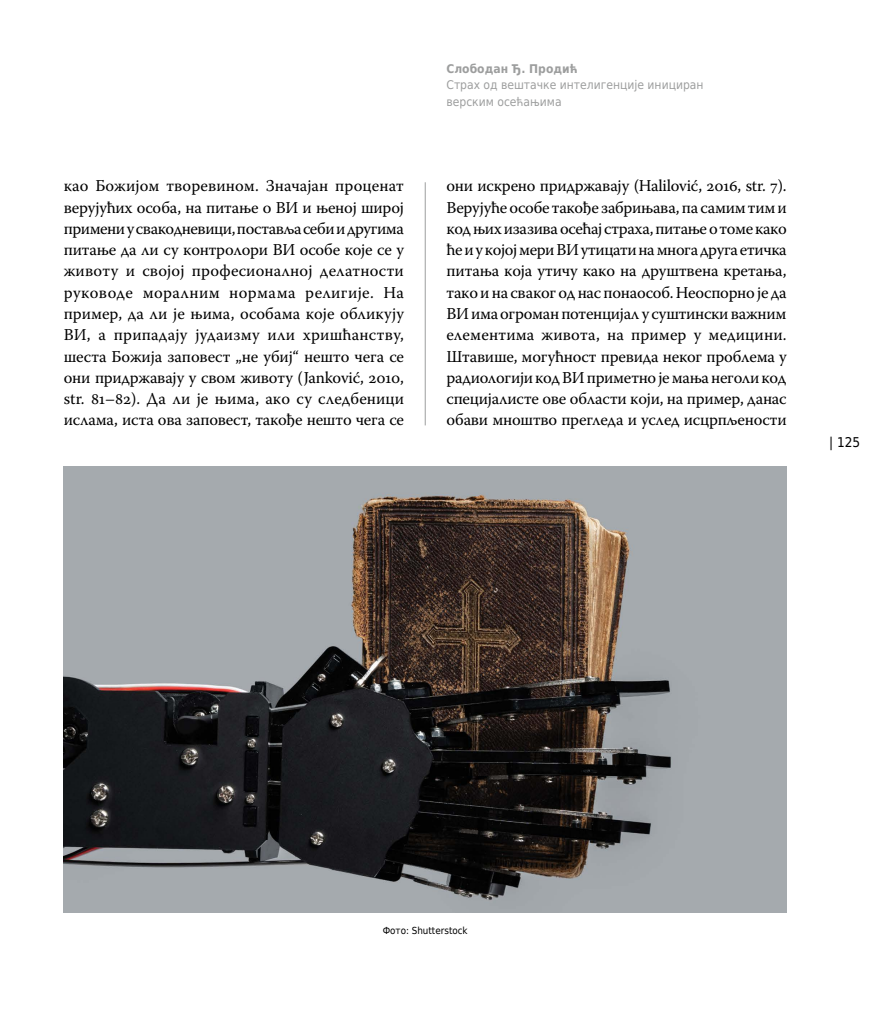
<style>
.page{position:relative;width:893px;height:1021px;background:#fff}
.page>*{position:absolute;margin:0;border:0;box-sizing:border-box;transform-origin:0 0}
.t1{font:16.5px/21.3px "Warnock Pro";letter-spacing:-.015em;color:#000;text-align:justify}
.t2{font:13.5px "DejaVu Sans Condensed";color:#000}
.t3{font:12px/16.5px "DejaVu Sans Condensed";color:#9d9e9e}
.t4{font:700 12px "DejaVu Sans Condensed";color:#9d9e9e}
.t5{font:9.75px "DejaVu Sans Condensed";color:#000}
</style>
<div class="page">
<hr style="left:425px;top:182px;width:1px;height:243px;background:#9d9e9e">
<img style="left:64px;top:466px;width:723px;height:446px">
<p class="t4" style="left:446px;top:59px;width:133px">Слободан Ђ. Продић</p>
<p class="t3" style="left:446px;top:76px;width:259px">Страх од вештачке интелигенције инициран верским осећањима</p>
<p class="t1" style="left:64px;top:175px;width:342px">као Божијом творевином. Значајан проценат верујућих особа, на питање о ВИ и њеној широј примени у свакодневици, поставља себи и другима питање да ли су контролори ВИ особе које се у животу и својој професионалној делатности руководе моралним нормама религије. На пример, да ли је њима, особама које обликују ВИ, а припадају јудаизму или хришћанству, шеста Божија заповест „не убиј“ нешто чега се они придржавају у свом животу (Janković, 2010, str. 81–82). Да ли је њима, ако су следбеници ислама, иста ова заповест, такође нешто чега се</p>
<p class="t1" style="left:446px;top:175px;width:342px">они искрено придржавају (Halilović, 2016, str. 7).<br>Верујуће особе такође забрињава, па самим тим и код њих изазива осећај страха, питање о томе како ће и у којој мери ВИ утицати на многа друга етичка питања која утичу како на друштвена кретања, тако и на сваког од нас понаособ. Неоспорно је да ВИ има огроман потенцијал у суштински важним елементима живота, на пример у медицини.<br>Штавише, могућност превида неког проблема у радиологији код ВИ приметно је мања неголи код специјалисте ове области који, на пример, данас обави мноштво прегледа и услед исцрпљености</p>
<p class="t2" style="left:829px;top:431px;width:33px">| 125</p>
<p class="t5" style="left:383px;top:922px;width:86px">Фото: Shutterstock</p>
</div>
